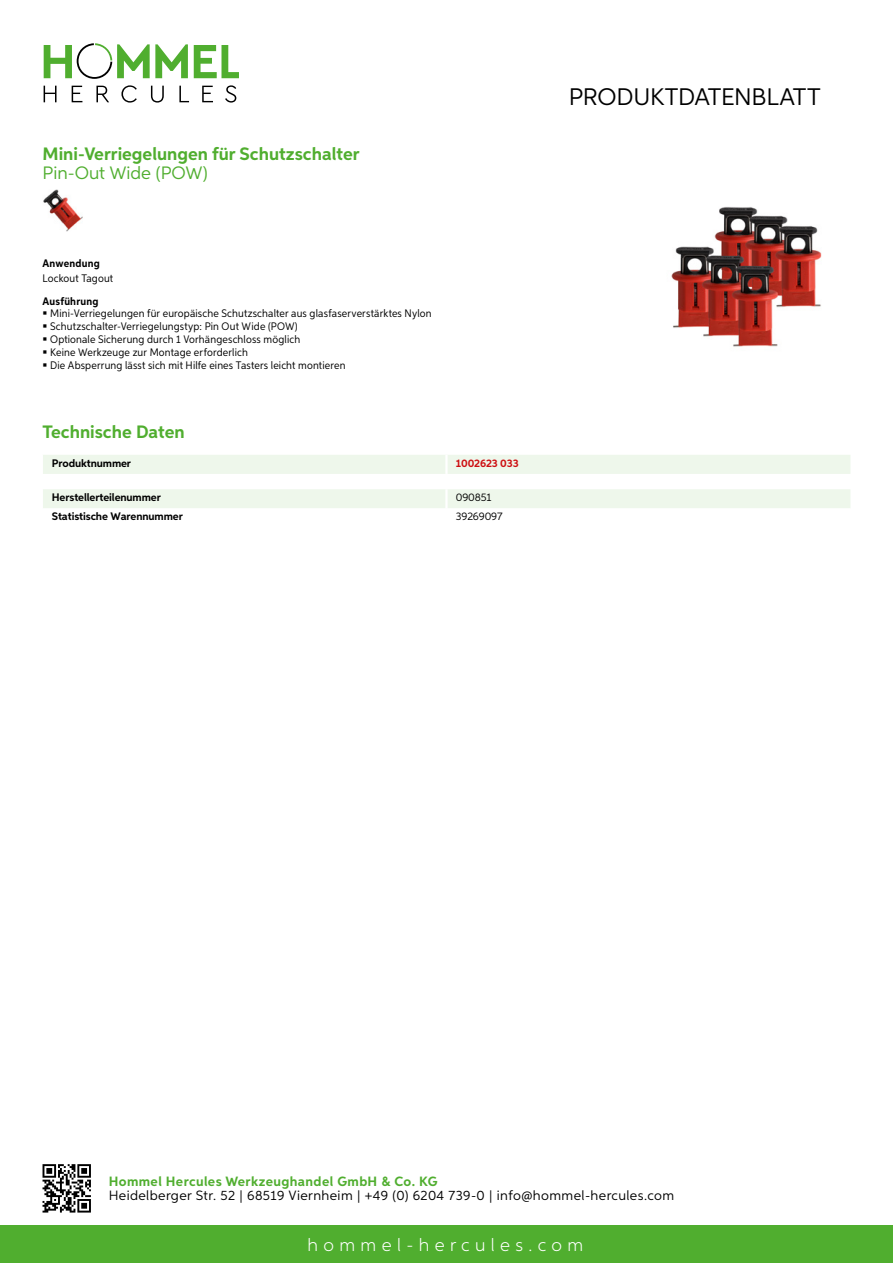
<style>
.page{position:relative;width:893px;height:1263px;background:#fff}
.page>*{position:absolute;margin:0;border:0;box-sizing:border-box;transform-origin:0 0}
.t1{font:24px "Aspira";letter-spacing:-.01em;color:#000}
.t2{font:700 18px "Aspira";color:#50ae2f}
.t3{font:300 18px "Aspira";letter-spacing:.3em;color:#fff}
.t4{font:18px "Aspira";color:#50ae2f}
.t5{font:13.5px "Aspira";letter-spacing:.03em;color:#000}
.t6{font:700 13.5px "Aspira";letter-spacing:.03em;color:#50ae2f}
.t7{font:10.95px/12.8px "Aspira Nar";letter-spacing:.015em;color:#000}
.t8{font:700 10.95px "Aspira";letter-spacing:-.01em;color:#000}
.t9{font:700 10.95px "Aspira Nar";letter-spacing:.02em;color:#000}
.t10{font:10.95px "Aspira";letter-spacing:-.01em;color:#000}
.t11{font:700 10.95px "Aspira";letter-spacing:-.01em;color:#cd1013}
</style>
<div class="page">
<div style="left:0;top:1226px;width:893px;height:37px;background:#50ae2f"></div>
<svg style="left:43px;top:1164px;width:48px;height:48px"></svg>
<svg style="left:194px;top:45px;width:45px;height:33px"></svg>
<svg style="left:44px;top:43px;width:144px;height:36px"></svg>
<svg style="left:44px;top:86px;width:13px;height:16px"></svg>
<svg style="left:72px;top:86px;width:10px;height:16px"></svg>
<svg style="left:96px;top:86px;width:13px;height:16px"></svg>
<svg style="left:121px;top:85px;width:16px;height:18px"></svg>
<svg style="left:151px;top:86px;width:13px;height:17px"></svg>
<svg style="left:179px;top:86px;width:10px;height:16px"></svg>
<svg style="left:202px;top:86px;width:11px;height:16px"></svg>
<svg style="left:225px;top:85px;width:11px;height:18px"></svg>
<div style="left:43px;top:455px;width:807px;height:19px;background:#eef7eb"></div>
<hr style="left:445px;top:455px;width:3px;height:19px;background:#fff">
<div style="left:43px;top:489px;width:807px;height:19px;background:#eef7eb"></div>
<img style="left:43px;top:189px;width:40px;height:42px">
<img style="left:671px;top:207px;width:151px;height:140px">
<h2 class="t2" style="left:43px;top:142px;width:319px">Mini-Verriegelungen für Schutzschalter</h2>
<h2 class="t4" style="left:43px;top:162px;width:167px">Pin-Out Wide (POW)</h2>
<p class="t9" style="left:43px;top:257px;width:59px">Anwendung</p>
<p class="t7" style="left:43px;top:272px;width:72px">Lockout Tagout</p>
<p class="t9" style="left:43px;top:294px;width:58px">Ausführung</p>
<p class="t7" style="left:50px;top:307px;width:383px">Mini-Verriegelungen für europäische Schutzschalter aus glasfaserverstärktes Nylon Schutzschalter-Verriegelungstyp: Pin Out Wide (POW)<br>Optionale Sicherung durch 1 Vorhängeschloss möglich<br>Keine Werkzeuge zur Montage erforderlich<br>Die Absperrung lässt sich mit Hilfe eines Tasters leicht montieren</p>
<h2 class="t2" style="left:43px;top:421px;width:144px">Technische Daten</h2>
<p class="t8" style="left:52px;top:456px;width:81px">Produktnummer</p>
<p class="t11" style="left:456px;top:456px;width:64px">1002623 033</p>
<p class="t8" style="left:52px;top:491px;width:111px">Herstellerteilenummer</p>
<p class="t10" style="left:456px;top:491px;width:37px">090851</p>
<p class="t8" style="left:52px;top:510px;width:132px">Statistische Warennummer</p>
<p class="t10" style="left:456px;top:510px;width:48px">39269097</p>
<h1 class="t1" style="left:569px;top:82px;width:253px">Produktdatenblatt</h1>
<p class="t6" style="left:109px;top:1172px;width:330px">Hommel Hercules Werkzeughandel GmbH &amp; Co. KG</p>
<p class="t5" style="left:109px;top:1187px;width:567px">Heidelberger Str. 52 | 68519 Viernheim | +49 (0) 6204 739-0 | info@hommel-hercules.com</p>
<h2 class="t3" style="left:307px;top:1234px;width:277px">hommel-hercules.com</h2>
</div>
